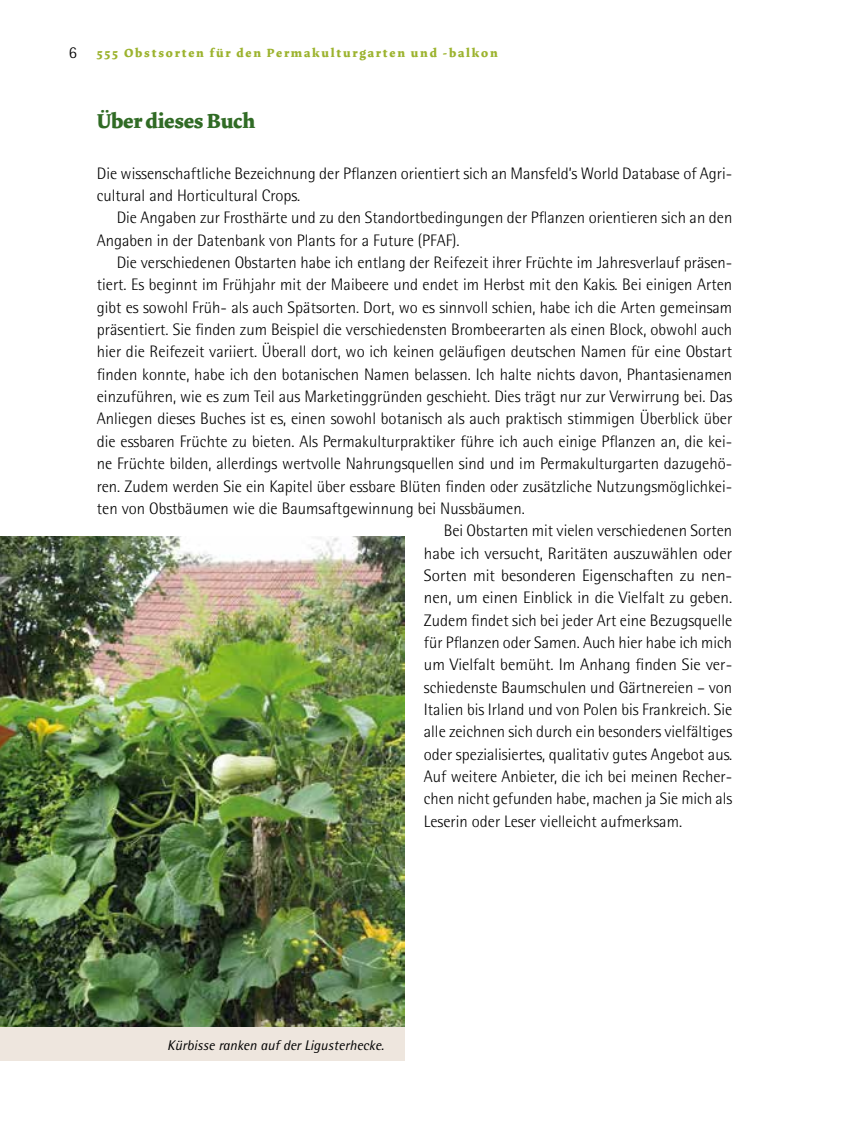
<style>
.page{position:relative;width:844px;height:1127px;background:#fff}
.page>*{position:absolute;margin:0;border:0;box-sizing:border-box;transform-origin:0 0}
.t1{font:700 21px "Dolly";letter-spacing:-.01em;color:#306b25}
.t2{font:300 16.62px/22.4px "Rotis Semi Sans";color:#000}
.t3{font:italic 14px "Rotis Semi Sans";color:#000}
.t4{font:700 12.25px "Dolly";letter-spacing:.15em;color:#9cb32e}
.s1{font-family:"Rotis Semi Sans";font-weight:300;font-size:16.62px;color:#000}
</style>
<div class="page">
<img style="left:0;top:536px;width:404px;height:491px">
<div style="left:0;top:1027px;width:404px;height:33px;background:#eee6de"></div>
<p class="t4" style="left:69px;top:45px;width:430px"><span class="s1">6</span> 555 Obstsorten für den Permakulturgarten und -balkon</p>
<p class="t1" style="left:97px;top:108px;width:160px">Über dieses Buch</p>
<p class="t2" style="left:97px;top:162px;width:636px">Die wissenschaftliche Bezeichnung der Pflanzen orientiert sich an Mansfeld’s World Database of Agri&shy;cultural and Horticultural Crops.</p>
<p class="t2" style="left:97px;top:206px;width:637px;text-indent:20px">Die Angaben zur Frosthärte und zu den Standortbedingungen der Pflanzen orientieren sich an den<br>Angaben in der Datenbank von Plants for a Future (PFAF).</p>
<p class="t2" style="left:117px;top:251px;width:617px">Die verschiedenen Obstarten habe ich entlang der Reifezeit ihrer Früchte im Jahresverlauf präsen-</p>
<p class="t2" style="left:97px;top:273px;width:636px">tiert. Es beginnt im Frühjahr mit der Maibeere und endet im Herbst mit den Kakis. Bei einigen Arten</p>
<p class="t2" style="left:97px;top:296px;width:636px">gibt es sowohl Früh- als auch Spätsorten. Dort, wo es sinnvoll schien, habe ich die Arten gemeinsam</p>
<p class="t2" style="left:97px;top:318px;width:636px">präsentiert. Sie finden zum Beispiel die verschiedensten Brombeerarten als einen Block, obwohl auch</p>
<p class="t2" style="left:97px;top:340px;width:636px">hier die Reifezeit variiert. Überall dort, wo ich keinen geläufigen deutschen Namen für eine Obstart</p>
<p class="t2" style="left:97px;top:363px;width:636px">finden konnte, habe ich den botanischen Namen belassen. Ich halte nichts davon, Phantasienamen</p>
<p class="t2" style="left:97px;top:385px;width:636px">einzuführen, wie es zum Teil aus Marketinggründen geschieht. Dies trägt nur zur Verwirrung bei. Das</p>
<p class="t2" style="left:97px;top:407px;width:636px">Anliegen dieses Buches ist es, einen sowohl botanisch als auch praktisch stimmigen Überblick über</p>
<p class="t2" style="left:97px;top:430px;width:636px">die essbaren Früchte zu bieten. Als Permakulturpraktiker führe ich auch einige Pflanzen an, die kei-</p>
<p class="t2" style="left:97px;top:452px;width:636px">ne Früchte bilden, allerdings wertvolle Nahrungsquellen sind und im Permakulturgarten dazugehö-</p>
<p class="t2" style="left:97px;top:474px;width:636px">ren. Zudem werden Sie ein Kapitel über essbare Blüten finden oder zusätzliche Nutzungsmöglichkei-</p>
<p class="t2" style="left:97px;top:497px;width:429px">ten von Obstbäumen wie die Baumsaftgewinnung bei Nussbäumen.</p>
<p class="t2" style="left:443px;top:519px;width:290px">Bei Obstarten mit vielen verschiedenen Sorten</p>
<p class="t2" style="left:424px;top:541px;width:310px">habe ich versucht, Raritäten auszuwählen oder</p>
<p class="t2" style="left:424px;top:564px;width:310px">Sorten mit besonderen Eigenschaften zu nen-</p>
<p class="t2" style="left:424px;top:586px;width:310px">nen, um einen Einblick in die Vielfalt zu geben.</p>
<p class="t2" style="left:424px;top:608px;width:310px">Zudem findet sich bei jeder Art eine Bezugsquelle</p>
<p class="t2" style="left:424px;top:631px;width:310px">für Pflanzen oder Samen. Auch hier habe ich mich</p>
<p class="t2" style="left:424px;top:653px;width:310px">um Vielfalt bemüht. Im Anhang finden Sie ver-</p>
<p class="t2" style="left:424px;top:675px;width:310px">schiedenste Baumschulen und Gärtnereien – von</p>
<p class="t2" style="left:424px;top:698px;width:310px">Italien bis Irland und von Polen bis Frankreich. Sie</p>
<p class="t2" style="left:424px;top:720px;width:310px">alle zeichnen sich durch ein besonders vielfältiges</p>
<p class="t2" style="left:424px;top:742px;width:310px">oder spezialisiertes, qualitativ gutes Angebot aus.</p>
<p class="t2" style="left:424px;top:764px;width:310px">Auf weitere Anbieter, die ich bei meinen Recher-</p>
<p class="t2" style="left:424px;top:787px;width:310px">chen nicht gefunden habe, machen ja Sie mich als</p>
<p class="t2" style="left:424px;top:809px;width:260px">Leserin oder Leser vielleicht aufmerksam.</p>
<p class="t3" style="left:167px;top:1036px;width:218px">Kürbisse ranken auf der Ligusterhecke.</p>
</div>
